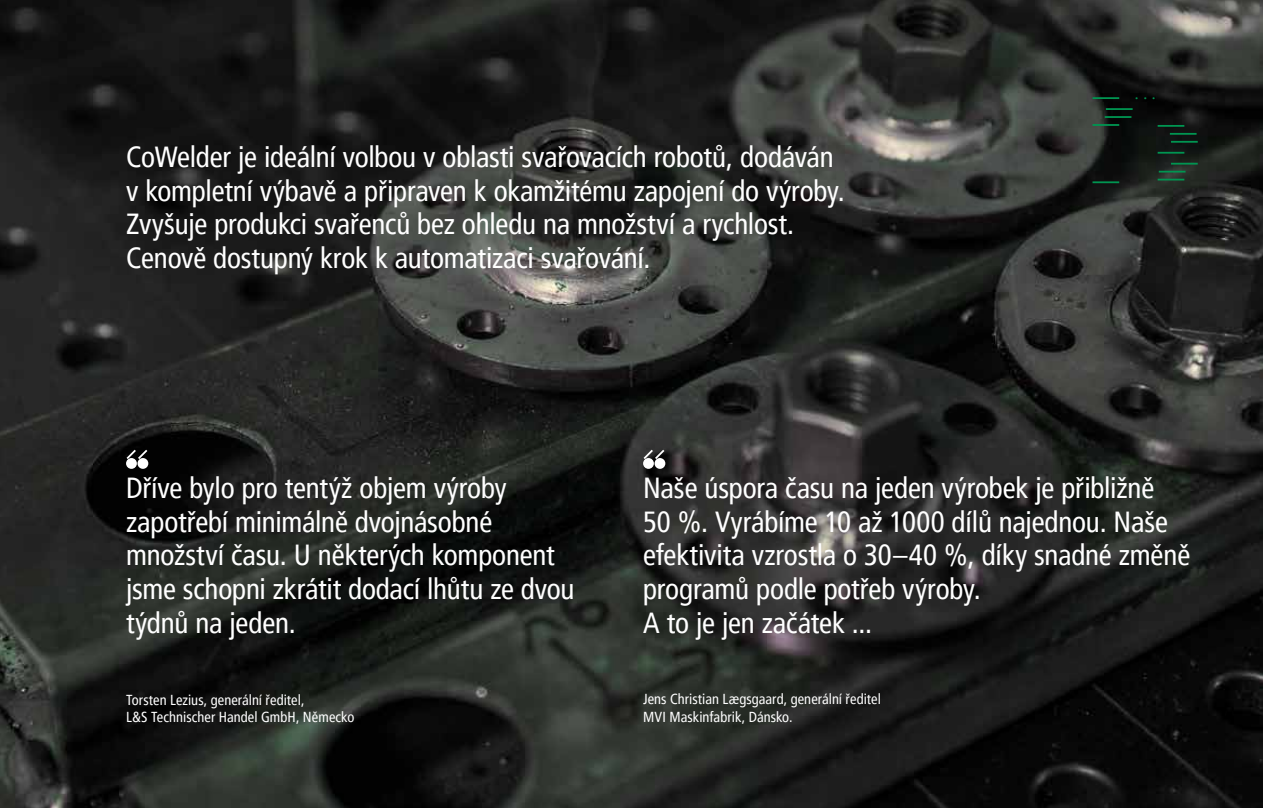
<style>
.page{position:relative;width:1263px;height:808px;background:#fff}
.page>*{position:absolute;margin:0;border:0;box-sizing:border-box;transform-origin:0 0}
.t1{font:condensed 28.95px/33.8px "Frutiger LT Pro";letter-spacing:-.005em;color:#fff}
.t2{font:condensed 14.4px/17.4px "Frutiger LT Pro";letter-spacing:.005em;color:#fff}
.t3{font:13.95px "Space Mono";color:#009551}
</style>
<div class="page">
<img style="left:0;top:0;width:1263px;height:808px">
<hr style="left:1092px;top:97px;width:27px;height:2px;background:#009551">
<hr style="left:1157px;top:152px;width:27px;height:2px;background:#009551">
<hr style="left:1092px;top:124px;width:27px;height:2px;background:#009551">
<hr style="left:1157px;top:125px;width:27px;height:2px;background:#009551">
<hr style="left:1171px;top:163px;width:27px;height:2px;background:#009551">
<hr style="left:1092px;top:181px;width:27px;height:2px;background:#009551">
<hr style="left:1105px;top:116px;width:26px;height:2px;background:#009551">
<hr style="left:1170px;top:133px;width:26px;height:2px;background:#009551">
<hr style="left:1159px;top:171px;width:26px;height:2px;background:#009551">
<hr style="left:1106px;top:108px;width:26px;height:2px;background:#009551">
<hr style="left:1171px;top:141px;width:27px;height:2px;background:#009551">
<svg style="left:1157px;top:179px;width:27px;height:1px"></svg>
<div style="left:644px;top:459px;width:9px;height:9px;background:#fff;border-radius:50%"></div>
<div style="left:643px;top:458px;width:11px;height:11px;border:2px solid #fff;border-radius:50%"></div>
<div style="left:655px;top:459px;width:9px;height:9px;background:#fff;border-radius:50%"></div>
<div style="left:654px;top:458px;width:11px;height:11px;border:2px solid #fff;border-radius:50%"></div>
<svg style="left:642px;top:448px;width:24px;height:13px"></svg>
<div style="left:127px;top:459px;width:9px;height:9px;background:#fff;border-radius:50%"></div>
<div style="left:126px;top:458px;width:11px;height:11px;border:2px solid #fff;border-radius:50%"></div>
<div style="left:138px;top:459px;width:9px;height:9px;background:#fff;border-radius:50%"></div>
<div style="left:138px;top:458px;width:10px;height:11px;border:2px solid #fff;border-radius:50%"></div>
<svg style="left:125px;top:448px;width:24px;height:13px"></svg>
<p class="t1" style="left:126px;top:140px;width:720px">CoWelder je ideální volbou v oblasti svařovacích robotů, dodáván v kompletní výbavě a připraven k okamžitému zapojení do výroby.<br>Zvyšuje produkci svařenců bez ohledu na množství a rychlost.<br>Cenově dostupný krok k automatizaci svařování.</p>
<p class="t3" style="left:1132px;top:84px;width:27px">...</p>
<p class="t1" style="left:126px;top:471px;width:450px">Dříve bylo pro tentýž objem výroby zapotřebí minimálně dvojnásobné množství času. U některých komponent jsme schopni zkrátit dodací lhůtu ze dvou týdnů na jeden.</p>
<p class="t2" style="left:126px;top:691px;width:230px">Torsten Lezius, generální ředitel,<br>L&amp;S Technischer Handel GmbH, Německo</p>
<p class="t1" style="left:643px;top:471px;width:549px">Naše úspora času na jeden výrobek je přibližně<br>50 %. Vyrábíme 10 až 1000 dílů najednou. Naše efektivita vzrostla o 30–40 %, díky snadné změně programů podle potřeb výroby.<br>A to je jen začátek ...</p>
<p class="t2" style="left:643px;top:690px;width:239px;line-height:18.1px">Jens Christian Lægsgaard, generální ředitel<br>MVI Maskinfabrik, Dánsko.</p>
</div>
